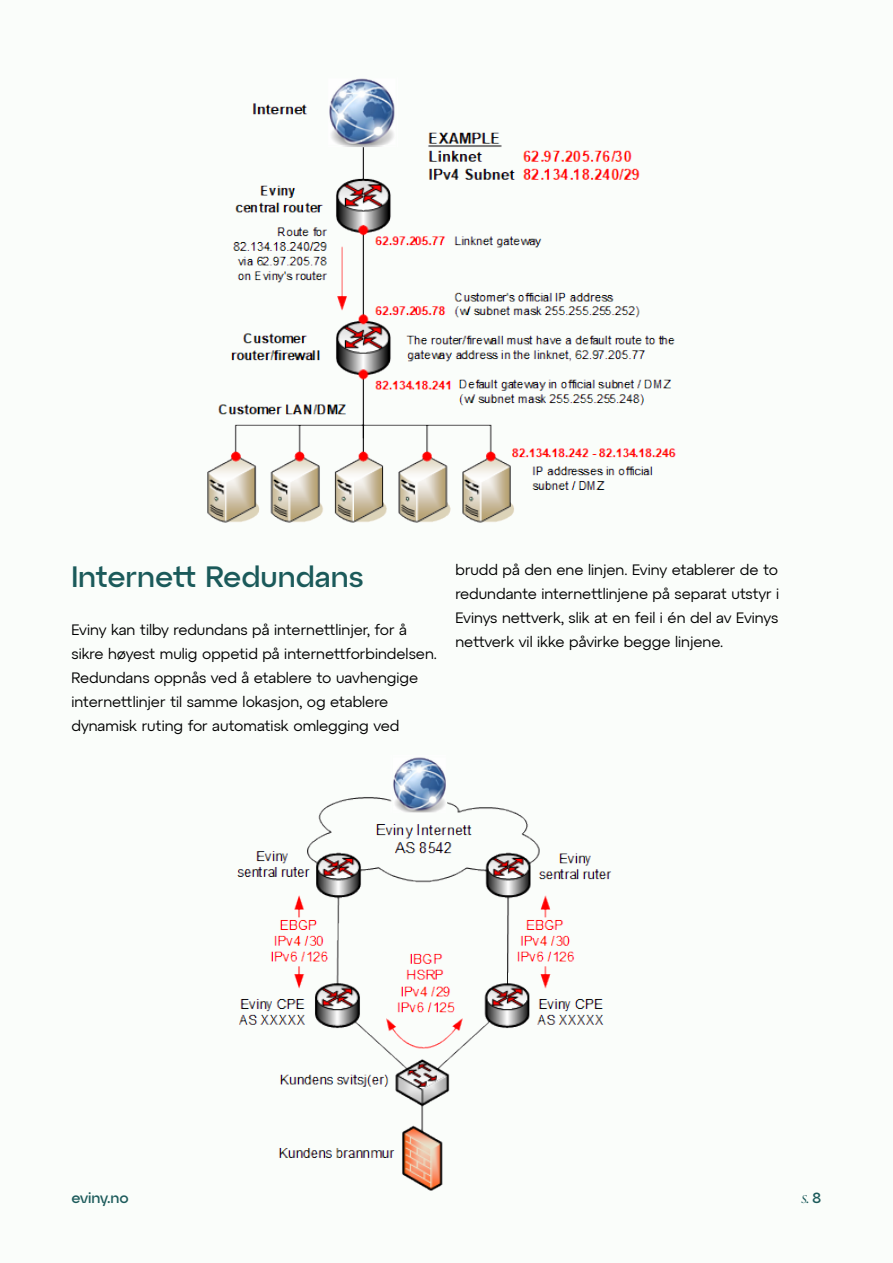
<style>
.page{position:relative;width:893px;height:1263px;background:#fafdfa}
.page>*{position:absolute;margin:0;border:0;box-sizing:border-box;transform-origin:0 0}
.t1{font:500 30px "Atyp Display";color:#1b5a5a}
.t2{font:15px/24px "Atyp Text";color:#000}
.t3{font:500 15px "Atyp Display";color:#1b5a5a}
.t4{font:italic 300 15px "Ivy Presto Display";color:#1b5a5a}
.s1{font-family:"Atyp Display";font-weight:500;font-style:normal}
</style>
<div class="page">
<img style="left:207px;top:78px;width:469px;height:445px">
<img style="left:237px;top:757px;width:375px;height:434px">
<p class="t1" style="left:71px;top:553px;width:294px">Internett Redundans</p>
<p class="t2" style="left:71px;top:617px;width:367px">Eviny kan tilby redundans på internettlinjer, for å sikre høyest mulig oppetid på internettforbindelsen.<br>Redundans oppnås ved å etablere to uavhengige internettlinjer til samme lokasjon, og etablere dynamisk ruting for automatisk omlegging ved</p>
<p class="t2" style="left:455px;top:557px;width:325px;text-align:justify">brudd på den ene linjen. Eviny etablerer de to redundante internettlinjene på separat utstyr i Evinys nettverk, slik at en feil i én del av Evinys nettverk vil ikke påvirke begge linjene.</p>
<p class="t3" style="left:71px;top:1186px;width:59px">eviny.no</p>
<p class="t4" style="left:802px;top:1187px;width:21px">s. <span class="s1">8</span></p>
</div>
